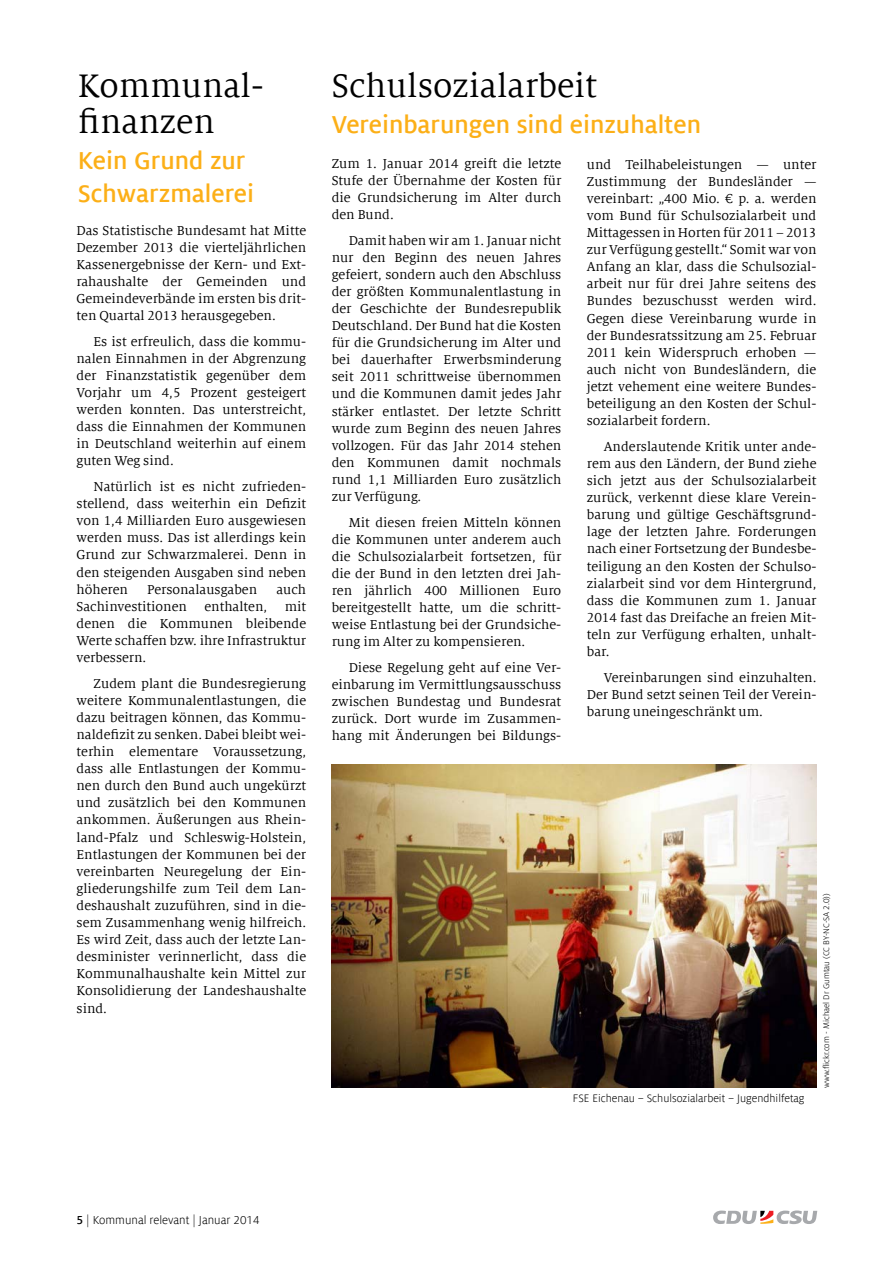
<style>
.page{position:relative;width:893px;height:1263px;background:#fff}
.page>*{position:absolute;margin:0;border:0;box-sizing:border-box;transform-origin:0 0}
.t1{font:36px/36px "Milo Serif Offc";color:#000}
.t2{font:700 27px/33px "Milo Sans Offc";color:#fcaf17}
.t3{font:14.25px/17.1px "Milo Serif Offc";color:#000;text-align:justify}
.t4{font:12.75px "Milo Sans Offc";color:#000}
.t5{font:12px "Milo Sans Offc";color:#000}
.t6{font:9px "Milo Sans Offc";color:#000}
.s1{font-weight:700}
</style>
<div class="page">
<svg style="left:713px;top:1210px;width:104px;height:14px"></svg>
<img style="left:332px;top:765px;width:484px;height:323px">
<h1 class="t1" style="left:78px;top:69px;width:184px">Kommunal&shy;finanzen</h1>
<h2 class="t2" style="left:78px;top:144px;width:178px">Kein Grund zur<br>Schwarzmalerei</h2>
<p class="t3" style="left:77px;top:222px;width:231px">Das Statistische Bundesamt hat Mitte Dezember 2013 die vierteljährlichen Kassenergebnisse der Kern- und Ext&shy;rahaushalte der Gemeinden und Gemeindeverbände im ersten bis drit&shy;ten Quartal 2013 herausgegeben.</p>
<p class="t3" style="left:77px;top:333px;width:231px;text-indent:17px">Es ist erfreulich, dass die kommu&shy;nalen Einnahmen in der Abgrenzung der Finanzstatistik gegenüber dem Vorjahr um 4,5 Prozent gesteigert werden konnten. Das unterstreicht, dass die Einnahmen der Kommunen in Deutschland weiterhin auf einem guten Weg sind.</p>
<p class="t3" style="left:77px;top:478px;width:231px;text-indent:17px">Natürlich ist es nicht zufrieden&shy;stellend, dass weiterhin ein Defizit von 1,4 Milliarden Euro ausgewiesen werden muss. Das ist allerdings kein Grund zur Schwarzmalerei. Denn in den steigenden Ausgaben sind neben höheren</p>
<p class="t3" style="left:77px;top:581px;width:231px;text-indent:200px">auch Sachinvestitionen enthalten, mit denen die Kommunen bleibende Werte schaffen bzw. ihre Infrastruktur verbessern.</p>
<p class="t3" style="left:77px;top:675px;width:231px;text-indent:17px">Zudem plant die Bundesregierung weitere Kommunalentlastungen, die dazu beitragen können, das Kommu&shy;naldefizit zu senken. Dabei bleibt wei&shy;terhin elementare Voraussetzung, dass alle Entlastungen der Kommu&shy;nen durch den Bund auch ungekürzt und zusätzlich bei den Kommunen ankommen. Äußerungen aus Rhein&shy;land-Pfalz und Schleswig-Holstein, Entlastungen der Kommunen bei der vereinbarten Neuregelung der Ein&shy;gliederungshilfe zum Teil dem Lan&shy;deshaushalt zuzuführen, sind in die&shy;sem Zusammenhang wenig hilfreich.<br>Es wird Zeit, dass auch der letzte Lan&shy;desminister verinnerlicht, dass die Kommunalhaushalte kein Mittel zur Konsolidierung der Landeshaushalte sind.</p>
<p class="t3" style="left:147px;top:581px;width:111px">Personalausgaben</p>
<h1 class="t1" style="left:332px;top:69px;width:267px">Schulsozialarbeit</h1>
<h2 class="t2" style="left:332px;top:108px;width:371px">Vereinbarungen sind einzuhalten</h2>
<p class="t3" style="left:332px;top:155px;width:231px">Zum 1. Januar 2014 greift die letzte Stufe der Übernahme der Kosten für die Grundsicherung im Alter durch den Bund.</p>
<p class="t3" style="left:332px;top:232px;width:231px;text-indent:17px">Damit haben wir am 1. Januar nicht nur den Beginn des neuen Jahres gefeiert, sondern auch den Abschluss der größten Kommunalentlastung in der Geschichte der Bundesrepublik Deutschland. Der Bund hat die Kosten für die Grundsicherung im Alter und bei dauerhafter Erwerbsminderung seit 2011 schrittweise übernommen und die Kommunen damit jedes Jahr stärker entlastet. Der letzte Schritt wurde zum Beginn des neuen Jahres vollzogen. Für das Jahr 2014 stehen den Kommunen damit nochmals rund 1,1 Milliarden Euro zusätzlich zur Verfügung.</p>
<p class="t3" style="left:332px;top:514px;width:231px;text-indent:17px">Mit diesen freien Mitteln können die Kommunen unter anderem auch die Schulsozialarbeit fortsetzen, für die der Bund in den letzten drei Jah&shy;ren jährlich 400 Millionen Euro bereitgestellt hatte, um die schritt&shy;weise Entlastung bei der Grundsiche&shy;rung im Alter zu kompensieren.</p>
<p class="t3" style="left:332px;top:659px;width:231px;text-indent:17px">Diese Regelung geht auf eine Ver&shy;einbarung im Vermittlungsausschuss zwischen Bundestag und Bundesrat zurück. Dort wurde im Zusammen&shy;hang mit Änderungen bei Bildungs-</p>
<p class="t3" style="left:587px;top:156px;width:231px">und Teilhabeleistungen — unter Zustimmung der Bundesländer — vereinbart: „400 Mio. € p. a. werden vom Bund für Schulsozialarbeit und Mittagessen in Horten für 2011 – 2013 zur Verfügung gestellt.“ Somit war von Anfang an klar, dass die Schulsozial&shy;arbeit nur für drei Jahre seitens des Bundes bezuschusst werden wird.<br>Gegen diese Vereinbarung wurde in der Bundesratssitzung am 25. Februar 2011 kein Widerspruch erhoben — auch nicht von Bundesländern, die jetzt vehement eine weitere Bundes&shy;beteiligung an den Kosten der Schul&shy;sozialarbeit fordern.</p>
<p class="t3" style="left:587px;top:438px;width:231px;text-indent:17px">Anderslautende Kritik unter ande&shy;rem aus den Ländern, der Bund ziehe sich jetzt aus der Schulsozialarbeit zurück, verkennt diese klare Verein&shy;barung und gültige Geschäftsgrund&shy;lage der letzten Jahre. Forderungen nach einer Fortsetzung der Bundesbe&shy;teiligung an den Kosten der Schulso&shy;zialarbeit sind vor dem Hintergrund, dass die Kommunen zum 1. Januar 2014 fast das Dreifache an freien Mit&shy;teln zur Verfügung erhalten, unhalt&shy;bar.</p>
<p class="t3" style="left:587px;top:669px;width:231px;text-indent:17px">Vereinbarungen sind einzuhalten.<br>Der Bund setzt seinen Teil der Verein&shy;barung uneingeschränkt um.</p>
<p class="t5" style="left:573px;top:1091px;width:233px">FSE Eichenau – Schulsozialarbeit – Jugendhilfetag</p>
<p class="t6" style="left:821px;top:1088px;width:196px;rotate:-90deg">www.flickr.com - Michael Dr Gumtau (CC BY-NC-SA 2.0))</p>
<p class="t4" style="left:77px;top:1213px;width:185px"><span class="s1">5</span> | Kommunal relevant | Januar 2014</p>
</div>
